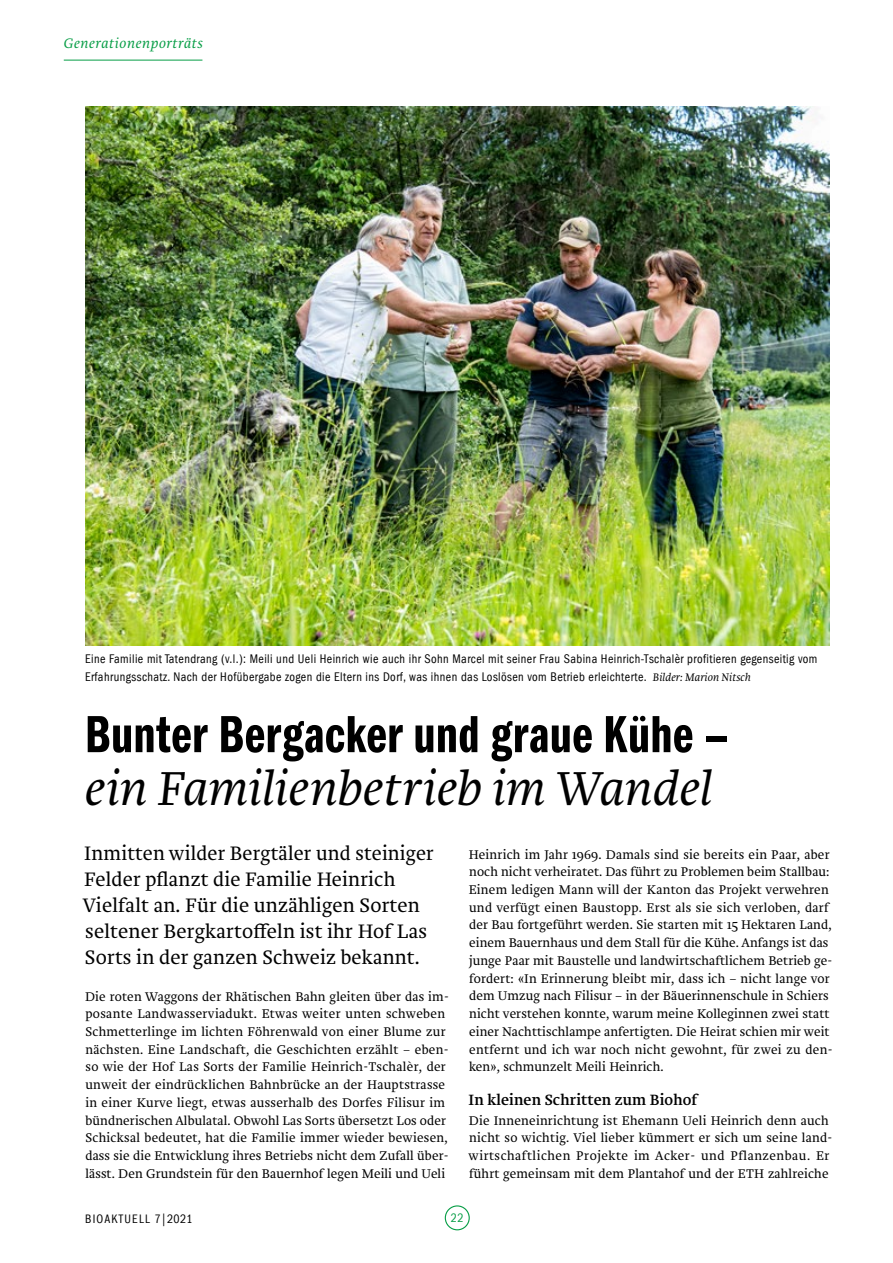
<style>
.page{position:relative;width:893px;height:1263px;background:#fff}
.page>*{position:absolute;margin:0;border:0;box-sizing:border-box;transform-origin:0 0}
.t1{font:54.15px "Franklin Gothic LT Com Dm Cm";letter-spacing:.015em;color:#000}
.t2{font:italic 300 49.5px "Brioni Pro";color:#000}
.t3{font:300 20.25px/26.1px "Brioni Pro";letter-spacing:.01em;color:#000}
.t4{font:15.45px "Brioni Pro";letter-spacing:.01em;color:#000}
.t5{font:italic 300 14.25px "Brioni Pro";letter-spacing:.04em;color:#069d45}
.t6{font:300 13.2px/17.7px "Brioni Pro";letter-spacing:.015em;color:#000}
.t7{font:condensed 12.9px/17.7px "Franklin Gothic LT Com";letter-spacing:.035em;color:#000;scale:.95 1}
.t8{font:condensed 12.6px "Franklin Gothic LT Com";letter-spacing:.11em;color:#000;scale:.95 1}
.t9{font:condensed 12.6px "Franklin Gothic LT Com";color:#069d45;scale:.95 1}
.s1{font-family:"Brioni Pro";font-weight:300;font-style:italic;font-stretch:normal;font-size:11.4px}
</style>
<div class="page">
<img style="left:85px;top:106px;width:744px;height:540px">
<div style="left:445px;top:1205px;width:25px;height:25px;border:1px solid #069d45;border-radius:50%"></div>
<hr style="left:64px;top:60px;width:138px;height:1px;background:#069d45">
<p class="t5" style="left:64px;top:33px;width:141px">Generationenporträts</p>
<p class="t7" style="left:85px;top:650px;width:772px">Eine Familie mit Tatendrang (v.l.): Meili und Ueli Heinrich wie auch ihr Sohn Marcel mit seiner Frau Sabina Heinrich-Tschalèr profitieren gegenseitig vom<br>Erfahrungsschatz. Nach der Hofübergabe zogen die Eltern ins Dorf, was ihnen das Loslösen vom Betrieb erleichterte. <span class="s1">Bilder: Marion Nitsch</span></p>
<h1 class="t1" style="left:85px;top:704px;width:645px">Bunter Bergacker und graue Kühe –</h1>
<h2 class="t2" style="left:85px;top:754px;width:629px">ein Familienbetrieb im Wandel</h2>
<h3 class="t3" style="left:83px;top:840px;width:353px">Inmitten wilder Bergtäler und steiniger Felder pflanzt die Familie Heinrich Vielfalt an. Für die unzähligen Sorten seltener Bergkartoffeln ist ihr Hof Las Sorts in der ganzen Schweiz bekannt.</h3>
<p class="t6" style="left:85px;top:987px;width:365px">Die roten Waggons der Rhätischen Bahn gleiten über das im&shy;posante Landwasserviadukt. Etwas weiter unten schweben Schmetterlinge im lichten Föhrenwald von einer Blume zur nächsten. Eine Landschaft, die Geschichten erzählt – eben&shy;so wie der Hof Las Sorts der Familie Heinrich-Tschalèr, der unweit der eindrücklichen Bahnbrücke an der Hauptstrasse in einer Kurve liegt, etwas ausserhalb des Dorfes Filisur im bündnerischen Albulatal. Obwohl Las Sorts übersetzt Los oder Schicksal bedeutet, hat die Familie immer wieder bewiesen, dass sie die Entwicklung ihres Betriebs nicht dem Zufall über&shy;lässt. Den Grundstein für den Bauernhof legen Meili und Ueli</p>
<p class="t6" style="left:469px;top:845px;width:365px">Heinrich im Jahr 1969. Damals sind sie bereits ein Paar, aber noch nicht verheiratet. Das führt zu Problemen beim Stallbau:<br>Einem ledigen Mann will der Kanton das Projekt verwehren und verfügt einen Baustopp. Erst als sie sich verloben, darf der Bau fortgeführt werden. Sie starten mit 15 Hektaren Land, einem Bauernhaus und dem Stall für die Kühe. Anfangs ist das junge Paar mit Baustelle und landwirtschaftlichem Betrieb ge&shy;fordert: «In Erinnerung bleibt mir, dass ich – nicht lange vor dem Umzug nach Filisur – in der Bäuerinnenschule in Schiers nicht verstehen konnte, warum meine Kolleginnen zwei statt einer Nachttischlampe anfertigten. Die Heirat schien mir weit entfernt und ich war noch nicht gewohnt, für zwei zu den&shy;ken», schmunzelt Meili Heinrich.</p>
<p class="t4" style="left:469px;top:1089px;width:230px">In kleinen Schritten zum Biohof</p>
<p class="t6" style="left:469px;top:1111px;width:365px">Die Inneneinrichtung ist Ehemann Ueli Heinrich denn auch nicht so wichtig. Viel lieber kümmert er sich um seine land&shy;wirtschaftlichen Projekte im Acker- und Pflanzenbau. Er führt gemeinsam mit dem Plantahof und der ETH zahlreiche</p>
<p class="t8" style="left:85px;top:1212px;width:115px">BIOAKTUELL 7|2021</p>
<p class="t9" style="left:451px;top:1211px;width:15px">22</p>
</div>
